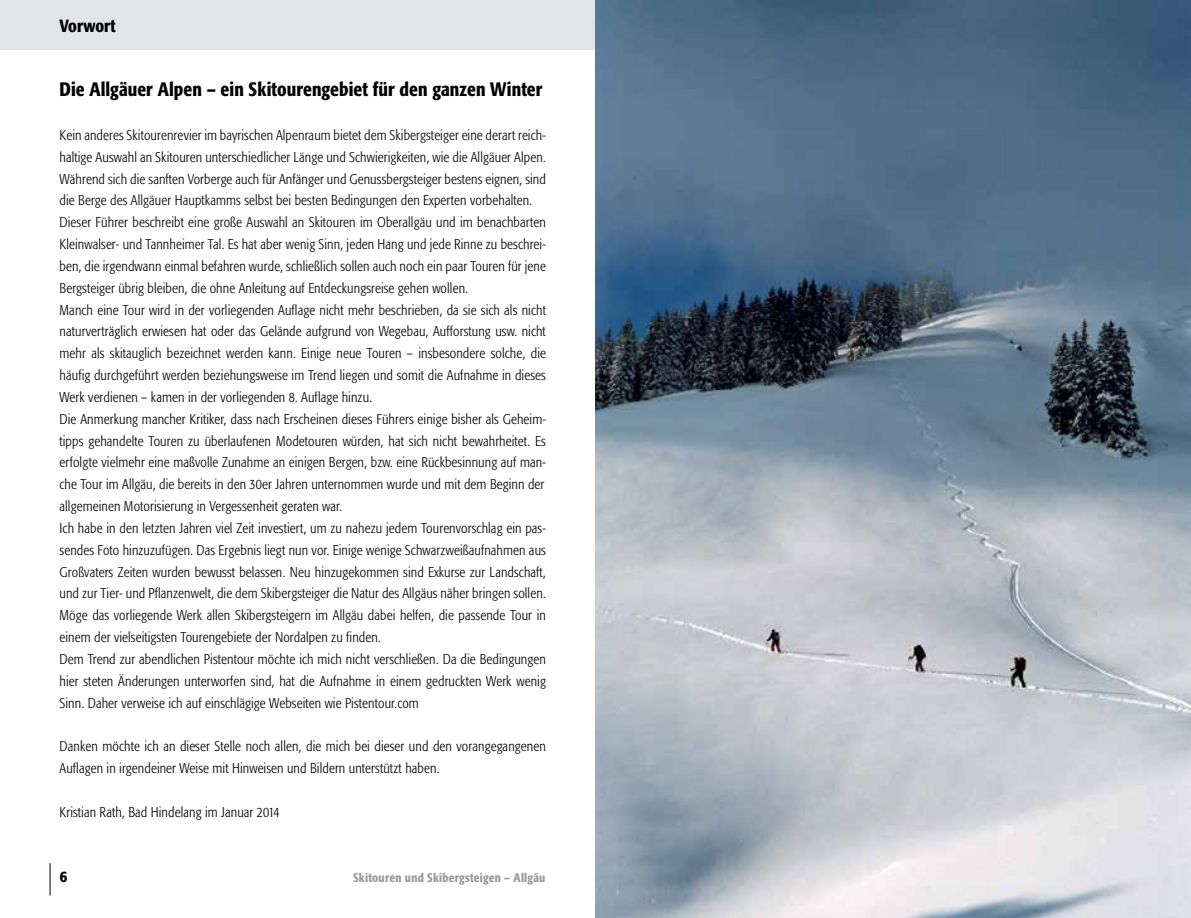
<style>
.page{position:relative;width:1191px;height:918px;background:#fff}
.page>*{position:absolute;margin:0;border:0;box-sizing:border-box;transform-origin:0 0}
.t1{font:500 19.25px "Formata Condensed BQ";letter-spacing:.005em;color:#000}
.t2{font:500 17.5px "Formata Condensed BQ";color:#000}
.t3{font:500 15.75px "Formata Condensed BQ";color:#000}
.t4{font:300 14px/21.9px "Formata Condensed BQ";letter-spacing:.01em;color:#000}
.t5{font:500 12.25px "Formata Condensed BQ";letter-spacing:.02em;color:#98989c}
</style>
<div class="page">
<hr style="left:50px;top:863px;width:1px;height:32px;background:#000">
<div style="left:0;top:0;width:595px;height:50px;background:#e3e4e6"></div>
<img style="left:595px;top:0;width:596px;height:918px">
<p class="t2" style="left:60px;top:15px;width:57px">Vorwort</p>
<p class="t1" style="left:60px;top:78px;width:484px">Die Allgäuer Alpen – ein Skitourengebiet für den ganzen Winter</p>
<p class="t4" style="left:60px;top:124px;width:488px">Kein anderes Skitourenrevier im bayrischen Alpenraum bietet dem Skibergsteiger eine derart reich&shy;haltige Auswahl an Skitouren unterschiedlicher Länge und Schwierigkeiten, wie die Allgäuer Alpen.<br>Während sich die sanften Vorberge auch für Anfänger und Genussbergsteiger bestens eignen, sind die Berge des Allgäuer Hauptkamms selbst bei besten Bedingungen den Experten vorbehalten.<br>Dieser Führer beschreibt eine große Auswahl an Skitouren im Oberallgäu und im benachbarten Kleinwalser- und Tannheimer Tal. Es hat aber wenig Sinn, jeden Hang und jede Rinne zu beschrei&shy;ben, die irgendwann einmal befahren wurde, schließlich sollen auch noch ein paar Touren für jene Bergsteiger übrig bleiben, die ohne Anleitung auf Entdeckungsreise gehen wollen.<br>Manch eine Tour wird in der vorliegenden Auflage nicht mehr beschrieben, da sie sich als nicht naturverträglich erwiesen hat oder das Gelände aufgrund von Wegebau, Aufforstung usw. nicht mehr als skitauglich bezeichnet werden kann. Einige neue Touren – insbesondere solche, die häufig durchgeführt werden beziehungsweise im Trend liegen und somit die Aufnahme in dieses Werk verdienen – kamen in der vorliegenden 8. Auflage hinzu.<br>Die Anmerkung mancher Kritiker, dass nach Erscheinen dieses Führers einige bisher als Geheim&shy;tipps gehandelte Touren zu überlaufenen Modetouren würden, hat sich nicht bewahrheitet. Es erfolgte vielmehr eine maßvolle Zunahme an einigen Bergen, bzw. eine Rückbesinnung auf man&shy;che Tour im Allgäu, die bereits in den 30er Jahren unternommen wurde und mit dem Beginn der allgemeinen Motorisierung in Vergessenheit geraten war.<br>Ich habe in den letzten Jahren viel Zeit investiert, um zu nahezu jedem Tourenvorschlag ein pas&shy;sendes Foto hinzuzufügen. Das Ergebnis liegt nun vor. Einige wenige Schwarzweißaufnahmen aus Großvaters Zeiten wurden bewusst belassen. Neu hinzugekommen sind Exkurse zur Landschaft, und zur Tier- und Pflanzenwelt, die dem Skibergsteiger die Natur des Allgäus näher bringen sollen.<br>Möge das vorliegende Werk allen Skibergsteigern im Allgäu dabei helfen, die passende Tour in einem der vielseitigsten Tourengebiete der Nordalpen zu finden.<br>Dem Trend zur abendlichen Pistentour möchte ich mich nicht verschließen. Da die Bedingungen hier steten Änderungen unterworfen sind, hat die Aufnahme in einem gedruckten Werk wenig Sinn. Daher verweise ich auf einschlägige Webseiten wie Pistentour.com</p>
<p class="t4" style="left:60px;top:735px;width:488px">Danken möchte ich an dieser Stelle noch allen, die mich bei dieser und den vorangegangenen<br>Auflagen in irgendeiner Weise mit Hinweisen und Bildern unterstützt haben.</p>
<p class="t4" style="left:60px;top:801px;width:222px">Kristian Rath, Bad Hindelang im Januar 2014</p>
<p class="t3" style="left:60px;top:867px;width:9px">6</p>
<p class="t5" style="left:353px;top:870px;width:194px">Skitouren und Skibergsteigen – Allgäu</p>
</div>
